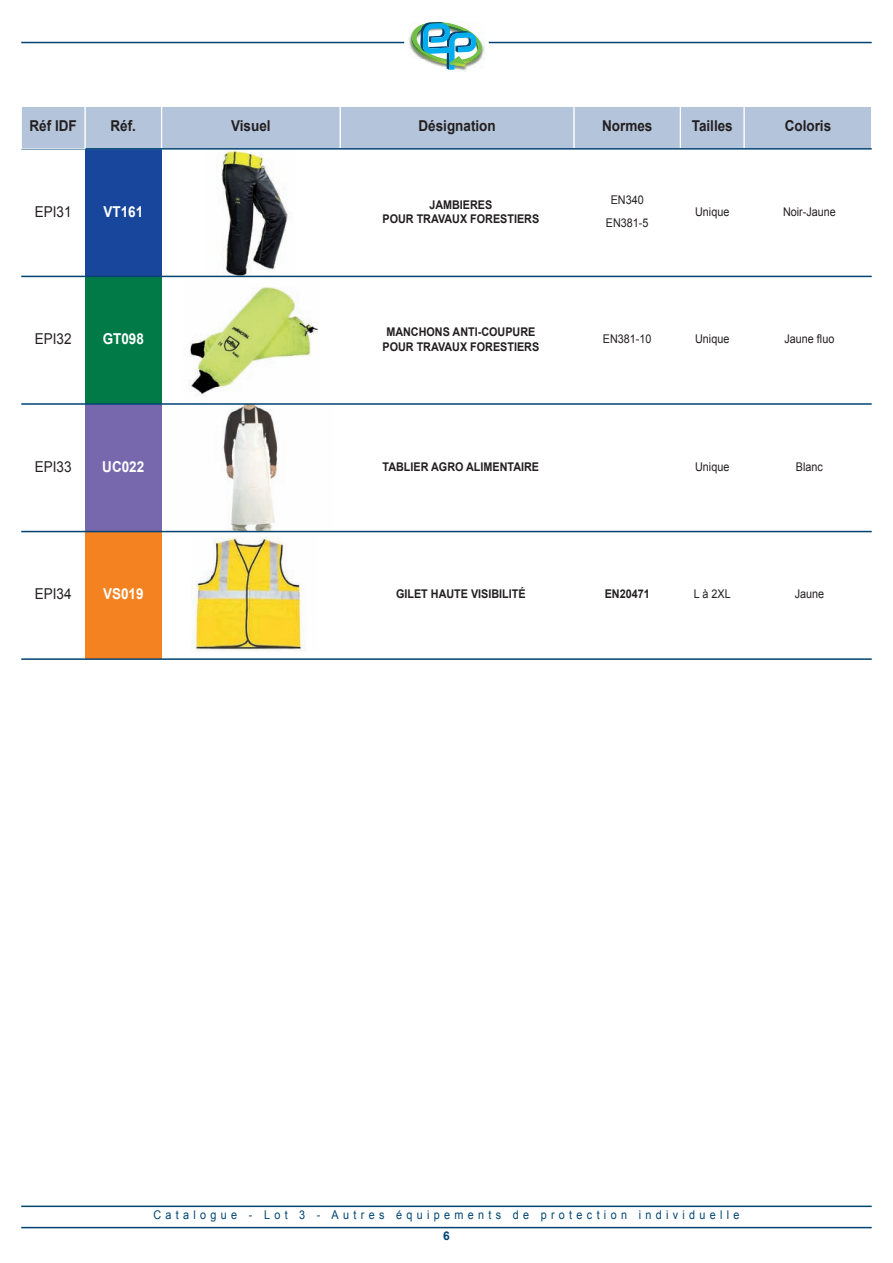
<style>
.page{position:relative;width:893px;height:1263px;background:#fff}
.page>*{position:absolute;margin:0;border:0;box-sizing:border-box;transform-origin:0 0}
.t1{font:700 15px "Arial";color:#231f20;scale:.9 1}
.t2{font:700 15px "Arial";color:#fff;scale:.9 1}
.t3{font:15px "Arial";color:#231f20;scale:.9 1}
.t4{font:700 12px/14.4px "Arial";color:#231f20;text-align:center;scale:.9 1}
.t5{font:12px/23px "Arial";color:#231f20;text-align:center;scale:.9 1}
.t6{font:12px "Arial";letter-spacing:.4em;color:#004473;scale:.9 1}
.t7{font:700 12px "Arial";color:#004473}
</style>
<div class="page">
<hr style="left:21px;top:1205px;width:851px;height:2px;background:#004473">
<hr style="left:21px;top:1227px;width:851px;height:1px;background:#004473">
<hr style="left:21px;top:42px;width:851px;height:1px;background:#004473">
<div style="left:404px;top:4px;width:85px;height:85px;background:#fff;border-radius:50%"></div>
<img style="left:409px;top:34px;width:75px;height:38px">
<img style="left:411px;top:22px;width:72px;height:48px">
<img style="left:170px;top:405px;width:162px;height:126px">
<img style="left:183px;top:277px;width:135px;height:119px">
<div style="left:681px;top:107px;width:63px;height:42px;background:#b4c4da"></div>
<div style="left:680px;top:106px;width:64px;height:43px;border:1px solid #fff"></div>
<img style="left:206px;top:150px;width:90px;height:126px">
<div style="left:85px;top:149px;width:77px;height:127px;background:#18469d"></div>
<div style="left:85px;top:107px;width:76px;height:42px;background:#b4c4da"></div>
<div style="left:85px;top:106px;width:77px;height:43px;border:1px solid #fff"></div>
<div style="left:340px;top:107px;width:234px;height:42px;background:#b4c4da"></div>
<div style="left:744px;top:107px;width:127px;height:42px;background:#b4c4da"></div>
<div style="left:574px;top:107px;width:106px;height:42px;background:#b4c4da"></div>
<div style="left:574px;top:106px;width:106px;height:43px;border:1px solid #fff"></div>
<div style="left:162px;top:107px;width:178px;height:42px;background:#b4c4da"></div>
<div style="left:162px;top:106px;width:178px;height:43px;border:1px solid #fff"></div>
<hr style="left:21px;top:148px;width:851px;height:2px;background:#004473">
<div style="left:85px;top:276px;width:77px;height:128px;background:#017a47"></div>
<div style="left:85px;top:404px;width:77px;height:127px;background:#7768ae"></div>
<hr style="left:21px;top:276px;width:851px;height:1px;background:#004473">
<hr style="left:21px;top:403px;width:851px;height:2px;background:#004473">
<img style="left:193px;top:536px;width:113px;height:115px">
<div style="left:85px;top:531px;width:77px;height:128px;background:#f58220"></div>
<hr style="left:21px;top:531px;width:851px;height:1px;background:#004473">
<hr style="left:21px;top:658px;width:851px;height:2px;background:#004473">
<div style="left:22px;top:107px;width:63px;height:41px;background:#b4c4da"></div>
<div style="left:21px;top:106px;width:64px;height:43px;border:1px solid #fff"></div>
<p class="t1" style="left:30px;top:118px;width:54px">Réf IDF</p>
<p class="t3" style="left:35px;top:203px;width:42px">EPI31</p>
<p class="t1" style="left:111px;top:118px;width:30px">Réf.</p>
<p class="t1" style="left:231px;top:118px;width:45px">Visuel</p>
<p class="t1" style="left:418px;top:118px;width:87px">Désignation</p>
<p class="t1" style="left:602px;top:118px;width:57px">Normes</p>
<p class="t1" style="left:785px;top:118px;width:53px">Coloris</p>
<p class="t1" style="left:692px;top:118px;width:47px">Tailles</p>
<p class="t5" style="left:606px;top:189px;width:49px">EN340<br>EN381-5</p>
<p class="t2" style="left:103px;top:203px;width:46px">VT161</p>
<p class="t4" style="left:382px;top:197px;width:176px">JAMBIERES<br>POUR TRAVAUX FORESTIERS</p>
<p class="t5" style="left:783px;top:200px;width:60px">Noir-Jaune</p>
<p class="t5" style="left:695px;top:200px;width:40px">Unique</p>
<p class="t3" style="left:35px;top:330px;width:42px">EPI32</p>
<p class="t4" style="left:382px;top:325px;width:176px">MANCHONS ANTI-COUPURE<br>POUR TRAVAUX FORESTIERS</p>
<p class="t5" style="left:603px;top:328px;width:56px">EN381-10</p>
<p class="t5" style="left:784px;top:328px;width:57px">Jaune fluo</p>
<p class="t2" style="left:103px;top:330px;width:47px">GT098</p>
<p class="t5" style="left:695px;top:328px;width:40px">Unique</p>
<p class="t3" style="left:35px;top:458px;width:42px">EPI33</p>
<p class="t2" style="left:102px;top:458px;width:48px">UC022</p>
<p class="t4" style="left:383px;top:459px;width:176px">TABLIER AGRO ALIMENTAIRE</p>
<p class="t5" style="left:695px;top:455px;width:40px">Unique</p>
<p class="t5" style="left:796px;top:455px;width:32px">Blanc</p>
<p class="t3" style="left:35px;top:586px;width:42px">EPI34</p>
<p class="t2" style="left:103px;top:586px;width:47px">VS019</p>
<p class="t4" style="left:396px;top:587px;width:146px">GILET HAUTE VISIBILITÉ</p>
<p class="t4" style="left:605px;top:587px;width:52px">EN20471</p>
<p class="t5" style="left:694px;top:583px;width:42px">L à 2XL</p>
<p class="t5" style="left:795px;top:583px;width:34px">Jaune</p>
<p class="t6" style="left:153px;top:1208px;width:653px">Catalogue - Lot 3 - Autres équipements de protection individuelle</p>
<p class="t7" style="left:443px;top:1229px;width:8px">6</p>
</div>
